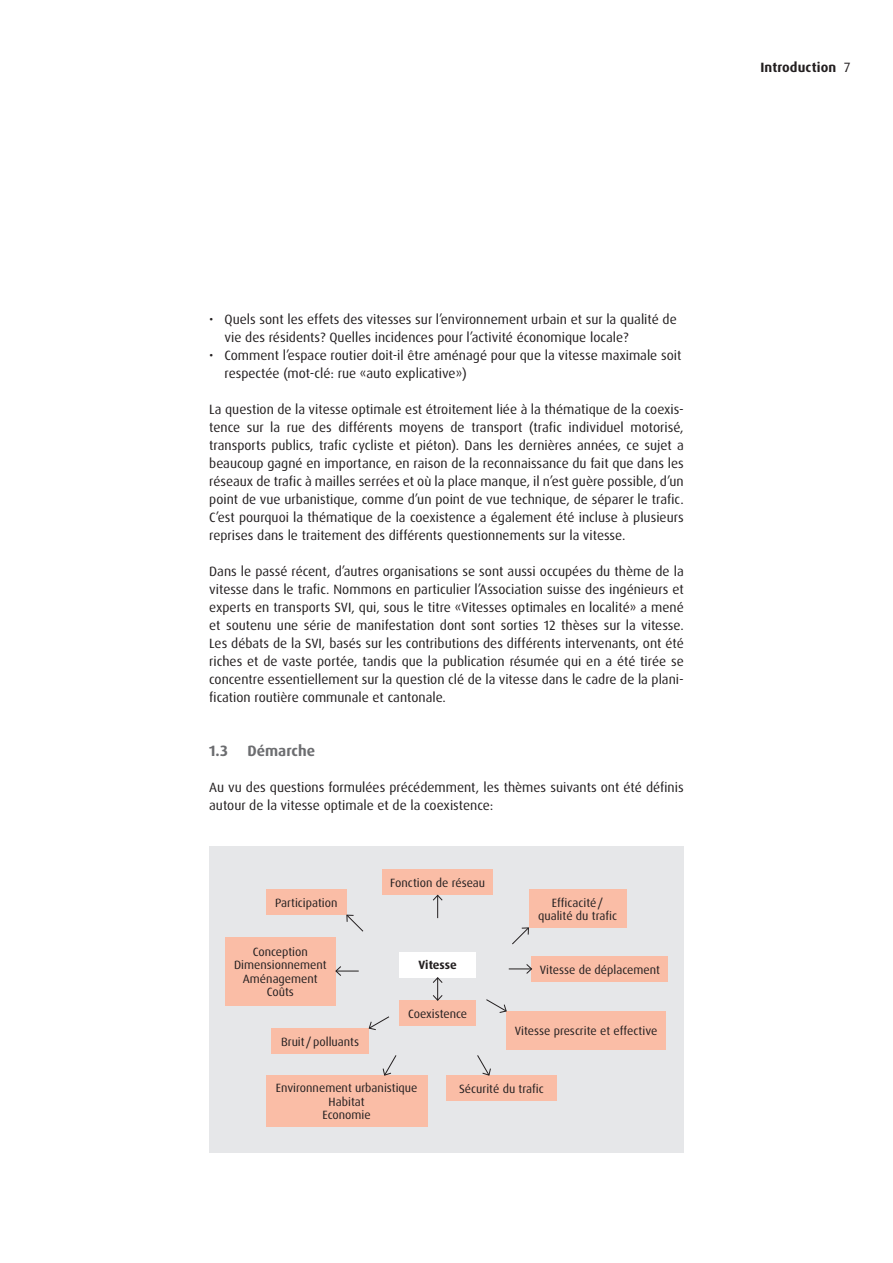
<style>
.page{position:relative;width:893px;height:1263px;background:#fff}
.page>*{position:absolute;margin:0;border:0;box-sizing:border-box;transform-origin:0 0}
.t1{font:700 15px "Dax OT";color:#6c6d70}
.t2{font:13.5px/18px "Dax OT";color:#231f20}
.t3{font:700 13.5px "Dax OT";letter-spacing:.01em;color:#231f20}
.t4{font:12px/13.5px "Dax OT";color:#231f20;text-align:center}
.t5{font:700 12px "Dax OT";color:#231f20}
.s1{font-weight:400}
</style>
<div class="page">
<div style="left:209px;top:846px;width:475px;height:306px;background:#e6e7e9"></div>
<div style="left:399px;top:952px;width:77px;height:25px;background:#fff"></div>
<div style="left:399px;top:1000px;width:77px;height:26px;background:#fabda6"></div>
<div style="left:382px;top:869px;width:111px;height:26px;background:#fabda6"></div>
<div style="left:266px;top:889px;width:81px;height:26px;background:#fabda6"></div>
<div style="left:271px;top:1028px;width:98px;height:26px;background:#fabda6"></div>
<div style="left:529px;top:889px;width:97px;height:39px;background:#fabda6"></div>
<div style="left:506px;top:1011px;width:160px;height:38px;background:#fabda6"></div>
<div style="left:532px;top:956px;width:136px;height:26px;background:#fabda6"></div>
<div style="left:225px;top:937px;width:111px;height:68px;background:#fabda6"></div>
<div style="left:266px;top:1075px;width:161px;height:51px;background:#fabda6"></div>
<div style="left:446px;top:1075px;width:111px;height:26px;background:#fabda6"></div>
<svg style="left:432px;top:977px;width:11px;height:24px"></svg>
<svg style="left:433px;top:895px;width:10px;height:23px"></svg>
<svg style="left:346px;top:914px;width:18px;height:18px"></svg>
<svg style="left:512px;top:927px;width:17px;height:18px"></svg>
<svg style="left:335px;top:966px;width:24px;height:10px"></svg>
<svg style="left:509px;top:964px;width:23px;height:10px"></svg>
<svg style="left:369px;top:1016px;width:21px;height:14px"></svg>
<svg style="left:486px;top:999px;width:21px;height:14px"></svg>
<svg style="left:383px;top:1055px;width:14px;height:21px"></svg>
<svg style="left:477px;top:1055px;width:14px;height:21px"></svg>
<p class="t3" style="left:760px;top:59px;width:92px">Introduction <span class="s1">7</span></p>
<p class="t2" style="left:225px;top:310px;width:454px;text-indent:-15px">• Quels sont les effets des vitesses sur l’environnement urbain et sur la qualité de vie des résidents? Quelles incidences pour l’activité économique locale?</p>
<p class="t2" style="left:225px;top:346px;width:458px;text-indent:-15px">• Comment l’espace routier doit-il être aménagé pour que la vitesse maximale soit respectée (mot-clé: rue «auto explicative»)</p>
<p class="t2" style="left:209px;top:400px;width:476px;text-align:justify">La question de la vitesse optimale est étroitement liée à la thématique de la coexis&shy;tence sur la rue des différents moyens de transport (trafic individuel motorisé, transports publics, trafic cycliste et piéton). Dans les dernières années, ce sujet a beaucoup gagné en importance, en raison de la reconnaissance du fait que dans les réseaux de trafic à mailles serrées et où la place manque, il n’est guère possible, d’un point de vue urbanistique, comme d’un point de vue technique, de séparer le trafic.<br>C’est pourquoi la thématique de la coexistence a également été incluse à plusieurs reprises dans le traitement des différents questionnements sur la vitesse.</p>
<p class="t2" style="left:209px;top:562px;width:476px;text-align:justify">Dans le passé récent, d’autres organisations se sont aussi occupées du thème de la vitesse dans le trafic. Nommons en particulier l’Association suisse des ingénieurs et experts en transports SVI, qui, sous le titre «Vitesses optimales en localité» a mené et soutenu une série de manifestation dont sont sorties 12 thèses sur la vitesse.<br>Les débats de la SVI, basés sur les contributions des différents intervenants, ont été riches et de vaste portée, tandis que la publication résumée qui en a été tirée se concentre essentiellement sur la question clé de la vitesse dans le cadre de la plani&shy;fication routière communale et cantonale.</p>
<p class="t1" style="left:209px;top:741px;width:20px">1.3</p>
<p class="t1" style="left:247px;top:741px;width:69px">Démarche</p>
<p class="t2" style="left:209px;top:778px;width:476px">Au vu des questions formulées précédemment, les thèmes suivants ont été définis autour de la vitesse optimale et de la coexistence:</p>
<p class="t4" style="left:275px;top:896px;width:64px">Participation</p>
<p class="t4" style="left:234px;top:945px;width:94px">Conception<br>Dimensionnement<br>Aménagement<br>Coûts</p>
<p class="t4" style="left:281px;top:1035px;width:80px">Bruit /polluants</p>
<p class="t4" style="left:390px;top:876px;width:97px">Fonction de réseau</p>
<p class="t5" style="left:418px;top:957px;width:40px">Vitesse</p>
<p class="t4" style="left:408px;top:1007px;width:61px">Coexistence</p>
<p class="t4" style="left:538px;top:896px;width:80px">Efficacité/ qualité du trafic</p>
<p class="t4" style="left:540px;top:963px;width:122px">Vitesse de déplacement</p>
<p class="t4" style="left:515px;top:1024px;width:144px">Vitesse prescrite et effective</p>
<p class="t4" style="left:276px;top:1081px;width:143px">Environnement urbanistique<br>Habitat<br>Economie</p>
<p class="t4" style="left:459px;top:1082px;width:86px">Sécurité du trafic</p>
</div>
